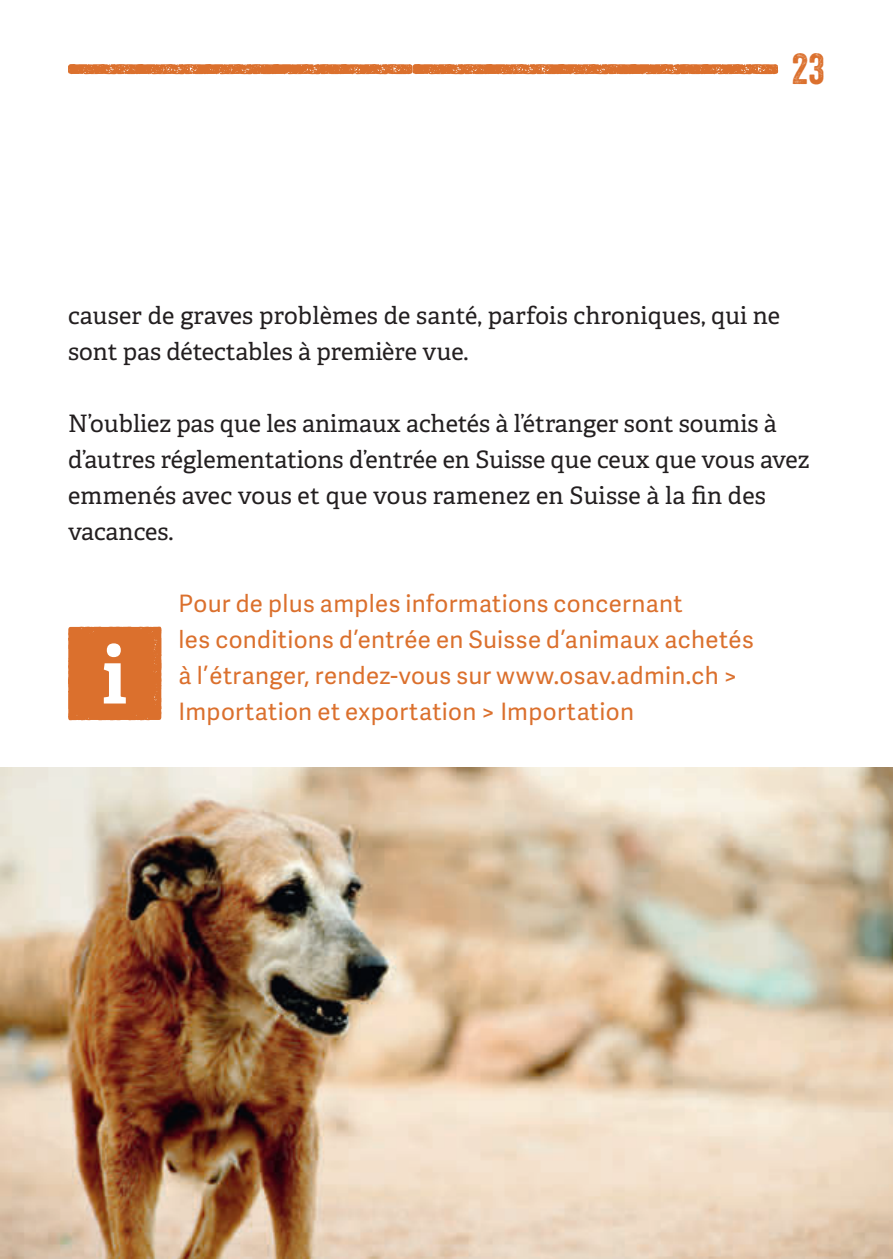
<style>
.page{position:relative;width:893px;height:1259px;background:#fff}
.page>*{position:absolute;margin:0;border:0;box-sizing:border-box;transform-origin:0 0}
.t1{font:42px "Veneer";color:#db702d}
.t2{font:24px/36px "Adelle Basic";color:#231f20}
.t3{font:24px/36px "Adelle Sans";letter-spacing:.015em;color:#db702d}
</style>
<div class="page">
<svg style="left:68px;top:64px;width:710px;height:10px;background:#dd793a"></svg>
<svg style="left:68px;top:626px;width:94px;height:94px;background:#de7d41"></svg>
<img style="left:0;top:767px;width:893px;height:492px">
<h1 class="t1" style="left:792px;top:44px;width:35px">23</h1>
<p class="t2" style="left:68px;top:298px;width:714px">causer de graves problèmes de santé, parfois chroniques, qui ne sont pas détectables à première vue.</p>
<p class="t2" style="left:68px;top:406px;width:743px">N’oubliez pas que les animaux achetés à l’étranger sont soumis à d’autres réglementations d’entrée en Suisse que ceux que vous avez emmenés avec vous et que vous ramenez en Suisse à la fin des vacances.</p>
<p class="t3" style="left:179px;top:585px;width:577px">Pour de plus amples informations concernant<br>les conditions d’entrée en Suisse d’animaux achetés à l’étranger, rendez-vous sur www.osav.admin.ch &gt; Importation et exportation &gt; Importation</p>
</div>
